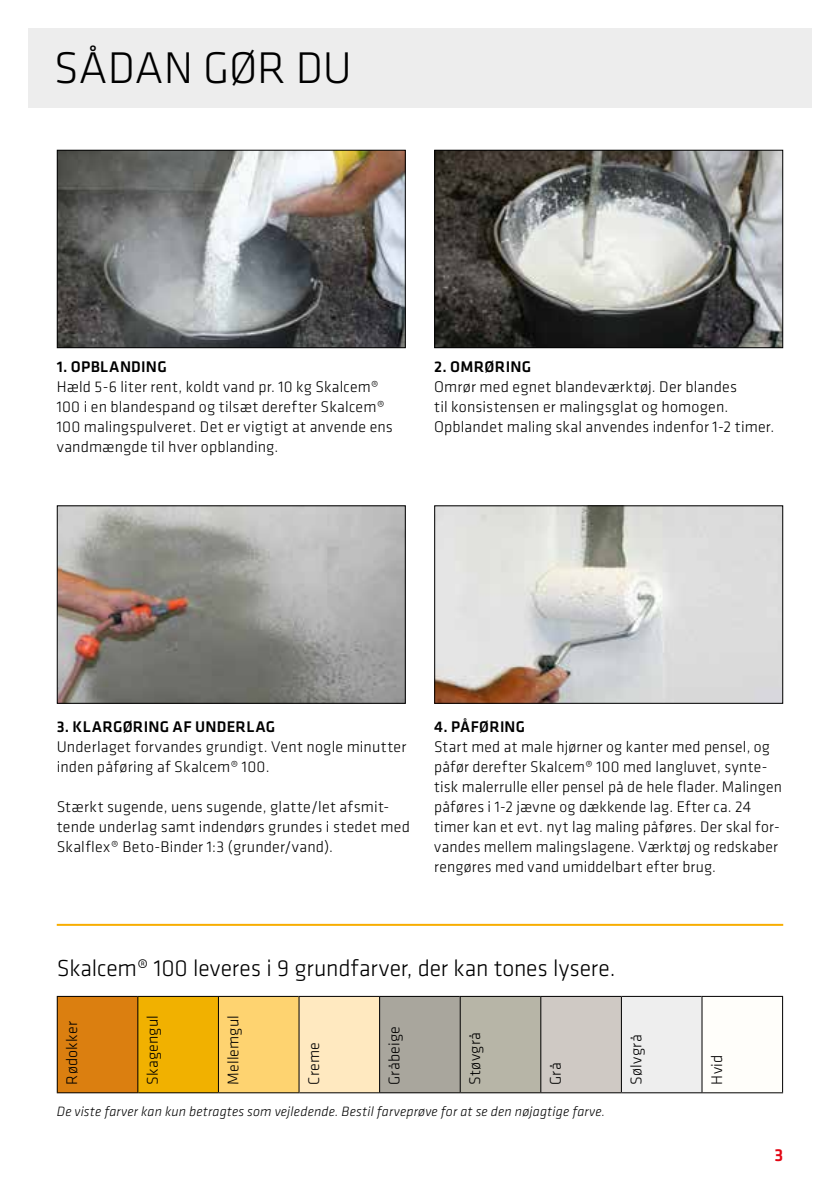
<style>
.page{position:relative;width:840px;height:1191px;background:#fff}
.page>*{position:absolute;margin:0;border:0;box-sizing:border-box;transform-origin:0 0}
.t1{font:300 46px "Klavika";letter-spacing:-.005em;color:#000}
.t2{font:300 24px "Klavika";letter-spacing:-.005em;color:#000}
.t3{font:500 18px "Klavika";color:#e30613}
.t4{font:300 16px/20px "Klavika";letter-spacing:.01em;color:#000}
.t5{font:500 16px "Klavika";letter-spacing:.015em;color:#000}
.t6{font:italic 300 14px "Klavika";letter-spacing:.015em;color:#000}
</style>
<div class="page">
<img style="left:59px;top:152px;width:344px;height:194px">
<div style="left:57px;top:150px;width:348px;height:198px;border:1px solid #000"></div>
<img style="left:59px;top:507px;width:344px;height:195px">
<div style="left:57px;top:505px;width:348px;height:199px;border:1px solid #000"></div>
<img style="left:436px;top:152px;width:344px;height:194px">
<div style="left:434px;top:150px;width:348px;height:198px;border:1px solid #000"></div>
<img style="left:436px;top:507px;width:344px;height:195px">
<div style="left:434px;top:505px;width:348px;height:199px;border:1px solid #000"></div>
<div style="left:28px;top:28px;width:783px;height:80px;background:#ededed"></div>
<div style="left:57px;top:996px;width:81px;height:96px;background:#db7f10"></div>
<div style="left:138px;top:996px;width:80px;height:96px;background:#f1b100"></div>
<div style="left:218px;top:996px;width:81px;height:96px;background:#fed370"></div>
<div style="left:299px;top:996px;width:80px;height:96px;background:#ffe9c0"></div>
<div style="left:379px;top:996px;width:81px;height:96px;background:#a9a69d"></div>
<div style="left:460px;top:996px;width:80px;height:96px;background:#b7b5a7"></div>
<div style="left:540px;top:996px;width:81px;height:96px;background:#cfc9c4"></div>
<div style="left:621px;top:996px;width:80px;height:96px;background:#eee"></div>
<div style="left:701px;top:996px;width:81px;height:96px;background:#fffefa"></div>
<hr style="left:57px;top:997px;width:1px;height:95px;background:#000">
<hr style="left:57px;top:996px;width:80px;height:1px;background:#000">
<hr style="left:57px;top:1092px;width:81px;height:1px;background:#000">
<hr style="left:137px;top:997px;width:1px;height:95px;background:#000">
<hr style="left:137px;top:996px;width:81px;height:1px;background:#000">
<hr style="left:138px;top:1092px;width:80px;height:1px;background:#000">
<hr style="left:218px;top:997px;width:1px;height:95px;background:#000">
<hr style="left:218px;top:996px;width:80px;height:1px;background:#000">
<hr style="left:218px;top:1092px;width:81px;height:1px;background:#000">
<hr style="left:298px;top:997px;width:1px;height:95px;background:#000">
<hr style="left:298px;top:996px;width:81px;height:1px;background:#000">
<hr style="left:299px;top:1092px;width:80px;height:1px;background:#000">
<hr style="left:379px;top:996px;width:80px;height:1px;background:#000">
<hr style="left:379px;top:997px;width:1px;height:95px;background:#000">
<hr style="left:379px;top:1092px;width:81px;height:1px;background:#000">
<hr style="left:459px;top:997px;width:1px;height:95px;background:#000">
<hr style="left:459px;top:996px;width:81px;height:1px;background:#000">
<hr style="left:460px;top:1092px;width:80px;height:1px;background:#000">
<hr style="left:621px;top:996px;width:80px;height:1px;background:#000">
<hr style="left:621px;top:1092px;width:80px;height:1px;background:#000">
<hr style="left:540px;top:997px;width:1px;height:95px;background:#000">
<hr style="left:540px;top:996px;width:81px;height:1px;background:#000">
<hr style="left:620px;top:997px;width:1px;height:95px;background:#000">
<hr style="left:540px;top:1092px;width:81px;height:1px;background:#000">
<hr style="left:701px;top:996px;width:81px;height:1px;background:#000">
<hr style="left:701px;top:997px;width:1px;height:95px;background:#000">
<hr style="left:781px;top:997px;width:1px;height:95px;background:#000">
<hr style="left:701px;top:1092px;width:81px;height:1px;background:#000">
<hr style="left:57px;top:924px;width:725px;height:2px;background:#f8ad00">
<h1 class="t1" style="left:54px;top:40px;width:299px">SÅDAN GØR DU</h1>
<p class="t5" style="left:57px;top:356px;width:111px">1. OPBLANDING</p>
<p class="t4" style="left:57px;top:377px;width:337px">Hæld 5-6 liter rent, koldt vand pr. 10 kg Skalcem® 100 i en blandespand og tilsæt derefter Skalcem® 100 malingspulveret. Det er vigtigt at anvende ens vandmængde til hver opblanding.</p>
<p class="t5" style="left:434px;top:356px;width:98px">2. OMRØRING</p>
<p class="t4" style="left:434px;top:377px;width:341px">Omrør med egnet blandeværktøj. Der blandes<br>til konsistensen er malingsglat og homogen.<br>Opblandet maling skal anvendes indenfor 1-2 timer.</p>
<p class="t5" style="left:57px;top:716px;width:220px">3. KLARGØRING AF UNDERLAG</p>
<p class="t4" style="left:57px;top:737px;width:351px">Underlaget forvandes grundigt. Vent nogle minutter inden påføring af Skalcem® 100.</p>
<p class="t4" style="left:57px;top:797px;width:354px">Stærkt sugende, uens sugende, glatte/let afsmit&shy;tende underlag samt indendørs grundes i stedet med<br>Skalflex® Beto-Binder 1:3 (grunder/vand).</p>
<p class="t5" style="left:434px;top:716px;width:92px">4. PÅFØRING</p>
<p class="t4" style="left:434px;top:737px;width:349px">Start med at male hjørner og kanter med pensel, og påfør derefter Skalcem® 100 med langluvet, synte&shy;tisk malerrulle eller pensel på de hele flader. Malingen påføres i 1-2 jævne og dækkende lag. Efter ca. 24 timer kan et evt. nyt lag maling påføres. Der skal for&shy;vandes mellem malingslagene. Værktøj og redskaber rengøres med vand umiddelbart efter brug.</p>
<h2 class="t2" style="left:57px;top:954px;width:560px">Skalcem® 100 leveres i 9 grundfarver, der kan tones lysere.</h2>
<p class="t4" style="left:62px;top:1084px;width:65px;rotate:-90deg">Rødokker</p>
<p class="t4" style="left:142px;top:1084px;width:71px;rotate:-90deg">Skagengul</p>
<p class="t4" style="left:223px;top:1084px;width:71px;rotate:-90deg">Mellemgul</p>
<p class="t4" style="left:303px;top:1084px;width:44px;rotate:-90deg">Creme</p>
<p class="t4" style="left:384px;top:1084px;width:60px;rotate:-90deg">Gråbeige</p>
<p class="t4" style="left:464px;top:1084px;width:54px;rotate:-90deg">Støvgrå</p>
<p class="t4" style="left:545px;top:1084px;width:24px;rotate:-90deg">Grå</p>
<p class="t6" style="left:57px;top:1102px;width:549px">De viste farver kan kun betragtes som vejledende. Bestil farveprøve for at se den nøjagtige farve.</p>
<p class="t4" style="left:625px;top:1084px;width:52px;rotate:-90deg">Sølvgrå</p>
<p class="t4" style="left:706px;top:1084px;width:32px;rotate:-90deg">Hvid</p>
<p class="t3" style="left:774px;top:1143px;width:10px">3</p>
</div>
